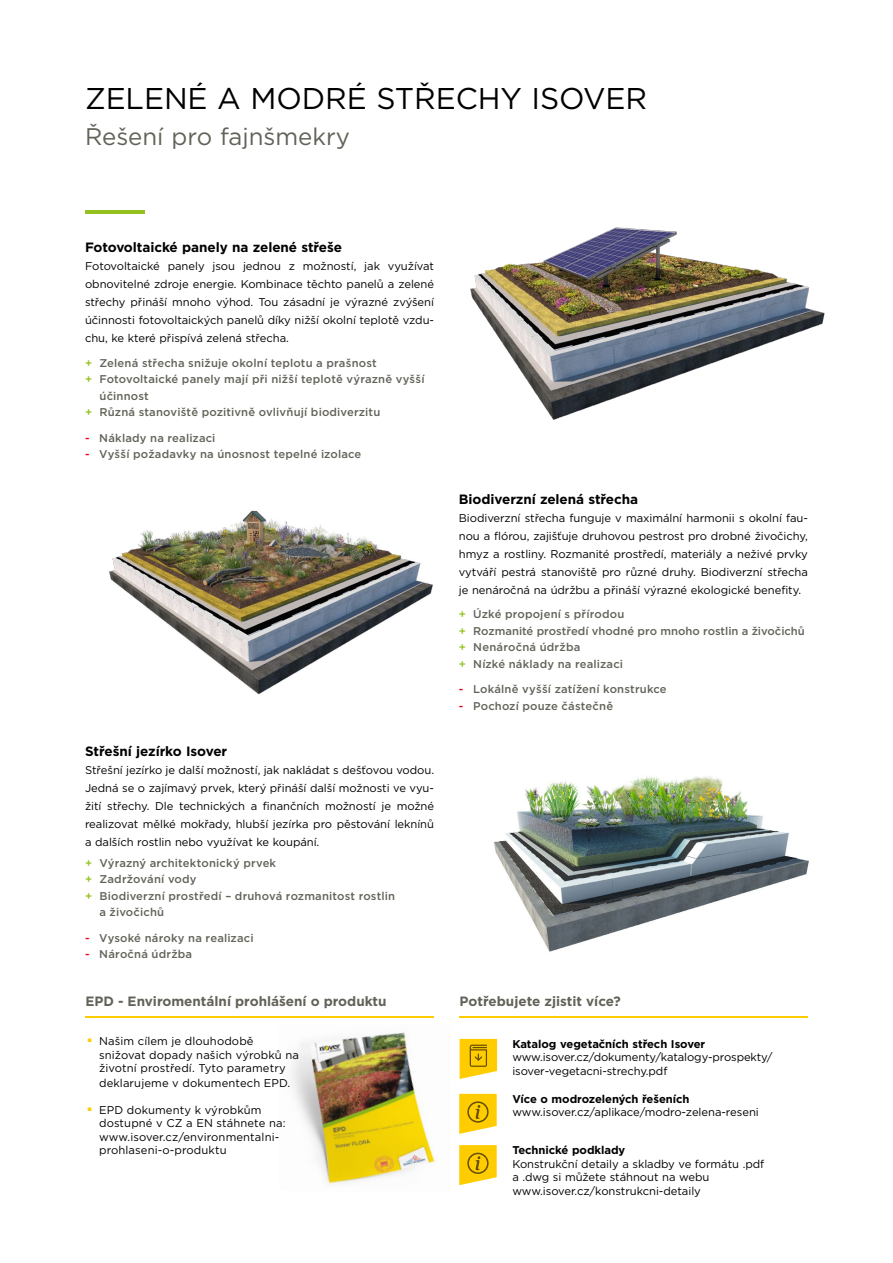
<style>
.page{position:relative;width:893px;height:1263px;background:#fff}
.page>*{position:absolute;margin:0;border:0;box-sizing:border-box;transform-origin:0 0}
.t1{font:30px "Gotham";letter-spacing:-.005em;color:#000}
.t2{font:24px "Gotham";color:#636259}
.t3{font:700 13.5px "Gotham";letter-spacing:-.005em;color:#000}
.t4{font:700 13.5px "Gotham";color:#636259}
.t5{font:11.25px/18px "Gotham";letter-spacing:-.005em;color:#000}
.t6{font:500 11.25px/16.5px "Gotham";letter-spacing:.015em;color:#636259}
.t7{font:700 11.25px "Gotham";letter-spacing:-.005em;color:#000}
.s1{color:#95c11f}
.s2{color:#e30613}
</style>
<div class="page">
<img style="left:291px;top:1032px;width:144px;height:152px">
<hr style="left:85px;top:1016px;width:349px;height:1px;background:#fc0">
<hr style="left:460px;top:1016px;width:348px;height:1px;background:#fc0">
<hr style="left:85px;top:210px;width:60px;height:4px;background:#95c11f">
<img style="left:470px;top:227px;width:355px;height:193px">
<img style="left:109px;top:510px;width:324px;height:185px">
<img style="left:494px;top:776px;width:315px;height:176px">
<svg style="left:459px;top:1094px;width:38px;height:40px;background:#f1c71d"></svg>
<svg style="left:459px;top:1145px;width:38px;height:40px;background:#f1c71c"></svg>
<svg style="left:460px;top:1039px;width:37px;height:40px"></svg>
<h1 class="t1" style="left:85px;top:79px;width:564px">ZELENÉ A MODRÉ STŘECHY ISOVER</h1>
<h2 class="t2" style="left:85px;top:121px;width:267px">Řešení pro fajnšmekry</h2>
<p class="t3" style="left:85px;top:238px;width:259px">Fotovoltaické panely na zelené střeše</p>
<p class="t5" style="left:85px;top:257px;width:351px;text-align:justify">Fotovoltaické panely jsou jednou z možností, jak využívat obnovitelné zdroje energie. Kombinace těchto panelů a zelené střechy přináší mnoho výhod. Tou zásadní je výrazné zvýšení účinnosti fotovoltaických panelů díky nižší okolní teplotě vzdu&shy;chu, ke které přispívá zelená střecha.</p>
<p class="t6" style="left:85px;top:354px;width:293px"><span class="s1">+</span> Zelená střecha snižuje okolní teplotu a prašnost</p>
<p class="t6" style="left:85px;top:371px;width:341px"><span class="s1">+</span> Fotovoltaické panely mají při nižší teplotě výrazně vyšší</p>
<p class="t6" style="left:99px;top:388px;width:51px">účinnost</p>
<p class="t6" style="left:85px;top:404px;width:297px"><span class="s1">+</span> Různá stanoviště pozitivně ovlivňují biodiverzitu</p>
<p class="t6" style="left:85px;top:429px;width:132px"><span class="s2">-</span> Náklady na realizaci</p>
<p class="t6" style="left:85px;top:446px;width:278px"><span class="s2">-</span> Vyšší požadavky na únosnost tepelné izolace</p>
<p class="t3" style="left:85px;top:742px;width:144px">Střešní jezírko Isover</p>
<p class="t5" style="left:85px;top:761px;width:351px;text-align:justify">Střešní jezírko je další možností, jak nakládat s dešťovou vodou.<br>Jedná se o zajímavý prvek, který přináší další možnosti ve vyu&shy;žití střechy. Dle technických a finančních možností je možné realizovat mělké mokřady, hlubší jezírka pro pěstování leknínů a dalších rostlin nebo využívat ke koupání.</p>
<p class="t6" style="left:85px;top:854px;width:193px"><span class="s1">+</span> Výrazný architektonický prvek</p>
<p class="t6" style="left:85px;top:871px;width:113px"><span class="s1">+</span> Zadržování vody</p>
<p class="t6" style="left:85px;top:887px;width:312px"><span class="s1">+</span> Biodiverzní prostředí – druhová rozmanitost rostlin</p>
<p class="t6" style="left:99px;top:904px;width:66px">a živočichů</p>
<p class="t6" style="left:85px;top:929px;width:170px"><span class="s2">-</span> Vysoké nároky na realizaci</p>
<p class="t6" style="left:85px;top:946px;width:109px"><span class="s2">-</span> Náročná údržba</p>
<p class="t3" style="left:459px;top:490px;width:181px">Biodiverzní zelená střecha</p>
<p class="t5" style="left:459px;top:509px;width:351px;text-align:justify">Biodiverzní střecha funguje v maximální harmonii s okolní fau&shy;nou a flórou, zajišťuje druhovou pestrost pro drobné živočichy, hmyz a rostliny. Rozmanité prostředí, materiály a neživé prvky vytváří pestrá stanoviště pro různé druhy. Biodiverzní střecha je nenáročná na údržbu a přináší výrazné ekologické benefity.</p>
<p class="t6" style="left:459px;top:606px;width:348px"><span class="s1">+</span> Úzké propojení s přírodou<br><span class="s1">+</span> Rozmanité prostředí vhodné pro mnoho rostlin a živočichů <span class="s1">+</span> Nenáročná údržba<br><span class="s1">+</span> Nízké náklady na realizaci</p>
<p class="t6" style="left:459px;top:681px;width:209px"><span class="s2">-</span> Lokálně vyšší zatížení konstrukce</p>
<p class="t6" style="left:459px;top:697px;width:156px"><span class="s2">-</span> Pochozí pouze částečně</p>
<p class="t4" style="left:85px;top:992px;width:303px">EPD - Enviromentální prohlášení o produktu</p>
<p class="t4" style="left:460px;top:992px;width:163px">Potřebujete zjistit více?</p>
<p class="t7" style="left:512px;top:1036px;width:194px">Katalog vegetačních střech Isover</p>
<p class="t5" style="left:512px;top:1050px;width:262px;line-height:13.5px">www.isover.cz/dokumenty/katalogy-prospekty/ isover-vegetacni-strechy.pdf</p>
<p class="t7" style="left:512px;top:1091px;width:179px">Více o modrozelených řešeních</p>
<p class="t5" style="left:512px;top:1103px;width:248px">www.isover.cz/aplikace/modro-zelena-reseni</p>
<p class="t7" style="left:512px;top:1143px;width:115px">Technické podklady</p>
<p class="t5" style="left:512px;top:1156px;width:253px;line-height:13.5px">Konstrukční detaily a skladby ve formátu .pdf a .dwg si můžete stáhnout na webu www.isover.cz/konstrukcni-detaily</p>
<p class="t5" style="left:99px;top:1034px;width:201px;line-height:13.8px;text-indent:-12px"><sup>■</sup> Našim cílem je dlouhodobě snižovat dopady našich výrobků na životní prostředí. Tyto parametry deklarujeme v dokumentech EPD.</p>
<p class="t5" style="left:99px;top:1102px;width:188px;line-height:13.5px;text-indent:-12px"><sup>■</sup> EPD dokumenty k výrobkům dostupné v CZ a EN stáhnete na: www.isover.cz/environmentalni&shy;prohlaseni-o-produktu</p>
</div>
